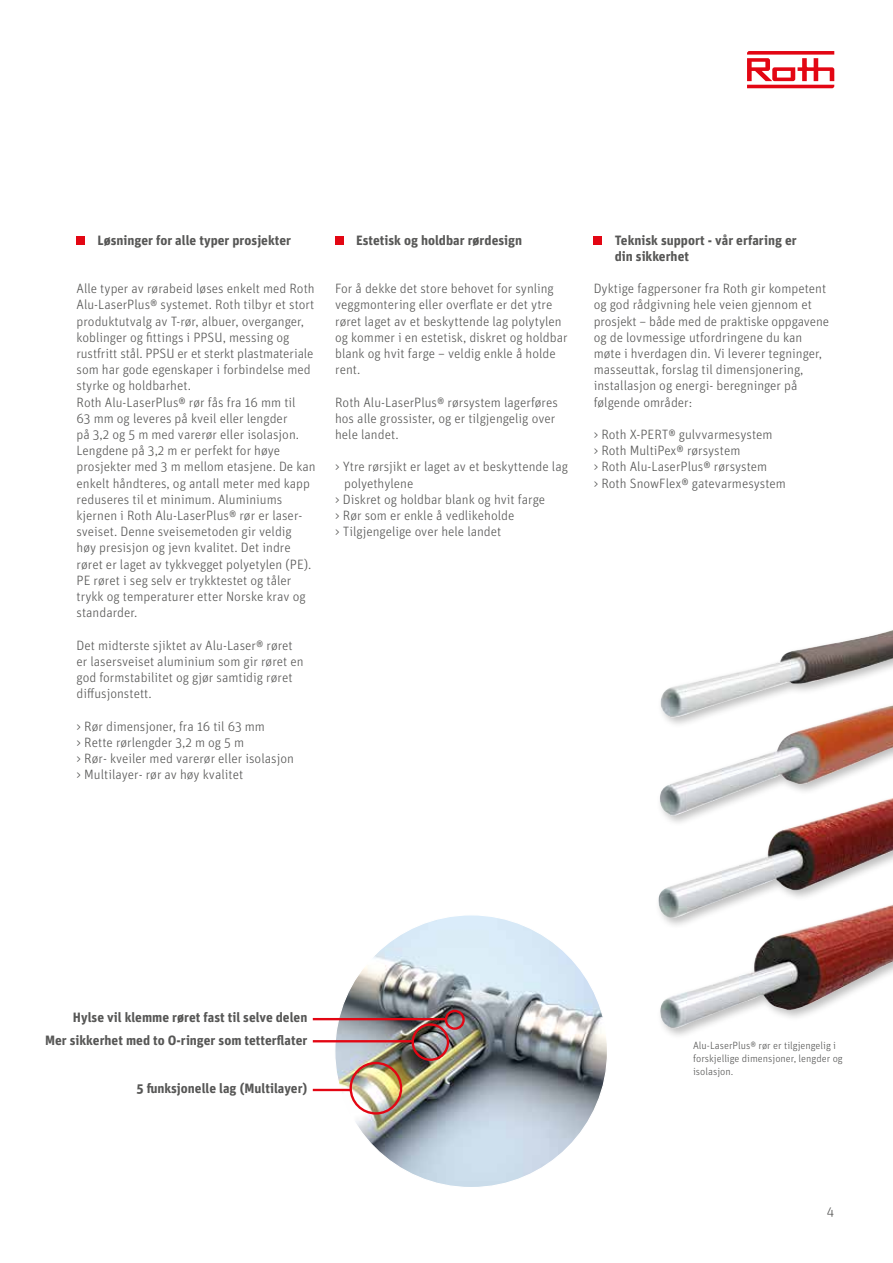
<style>
.page{position:relative;width:893px;height:1263px;background:#fff}
.page>*{position:absolute;margin:0;border:0;box-sizing:border-box;transform-origin:0 0}
.t1{font:300 13.5px/16.2px "Unit OT";color:#575756}
.t2{font:700 13.5px/16.2px "Unit OT";color:#575756}
.t3{font:300 10.5px/12.6px "Unit OT";color:#575756}
</style>
<div class="page">
<svg style="left:747px;top:51px;width:87px;height:37px"></svg>
<img style="left:658px;top:630px;width:235px;height:398px">
<div style="left:77px;top:236px;width:8px;height:9px;background:#e30613"></div>
<div style="left:335px;top:236px;width:9px;height:9px;background:#e30613"></div>
<div style="left:594px;top:236px;width:8px;height:9px;background:#e30613"></div>
<img style="left:335px;top:915px;width:272px;height:272px;border-radius:136px">
<div style="left:445px;top:1010px;width:20px;height:20px;border:2px solid #e30613;border-radius:50%"></div>
<hr style="left:313px;top:1018px;width:133px;height:2px;background:#e30613">
<div style="left:412px;top:1023px;width:37px;height:38px;border:2px solid #e30613;border-radius:50%"></div>
<hr style="left:313px;top:1040px;width:100px;height:2px;background:#e30613">
<div style="left:350px;top:1062px;width:52px;height:52px;border:2px solid #e30613;border-radius:50%"></div>
<hr style="left:313px;top:1089px;width:38px;height:2px;background:#e30613">
<p class="t2" style="left:98px;top:232px;width:195px">Løsninger for alle typer prosjekter</p>
<p class="t1" style="left:77px;top:280px;width:241px">Alle typer av rørabeid løses enkelt med Roth Alu-LaserPlus® systemet. Roth tilbyr et stort produktutvalg av T-rør, albuer, overganger, koblinger og fittings i PPSU, messing og rustfritt stål. PPSU er et sterkt plastmateriale som har gode egenskaper i forbindelse med styrke og holdbarhet.<br>Roth Alu-LaserPlus® rør fås fra 16 mm til<br>63 mm og leveres på kveil eller lengder<br>på 3,2 og 5 m med varerør eller isolasjon.<br>Lengdene på 3,2 m er perfekt for høye prosjekter med 3 m mellom etasjene. De kan enkelt håndteres, og antall meter med kapp reduseres til et minimum. Aluminiums kjernen i Roth Alu-LaserPlus® rør er laser&shy;sveiset. Denne sveisemetoden gir veldig<br>høy presisjon og jevn kvalitet. Det indre røret er laget av tykkvegget polyetylen (PE).<br>PE røret i seg selv er trykktestet og tåler trykk og temperaturer etter Norske krav og standarder.</p>
<p class="t1" style="left:77px;top:637px;width:229px">Det midterste sjiktet av Alu-Laser® røret er lasersveiset aluminium som gir røret en god formstabilitet og gjør samtidig røret diffusjonstett.</p>
<p class="t1" style="left:77px;top:718px;width:219px">&gt; Rør dimensjoner, fra 16 til 63 mm<br>&gt; Rette rørlengder 3,2 m og 5 m<br>&gt; Rør- kveiler med varerør eller isolasjon &gt; Multilayer- rør av høy kvalitet</p>
<p class="t2" style="left:356px;top:232px;width:168px">Estetisk og holdbar rørdesign</p>
<p class="t1" style="left:335px;top:280px;width:234px">For å dekke det store behovet for synling veggmontering eller overflate er det ytre røret laget av et beskyttende lag polytylen og kommer i en estetisk, diskret og holdbar blank og hvit farge – veldig enkle å holde rent.</p>
<p class="t1" style="left:335px;top:394px;width:224px">Roth Alu-LaserPlus® rørsystem lagerføres hos alle grossister, og er tilgjengelig over hele landet.</p>
<p class="t1" style="left:335px;top:459px;width:234px">&gt; Ytre rørsjikt er laget av et beskyttende lag</p>
<p class="t1" style="left:344px;top:475px;width:71px">polyethylene</p>
<p class="t1" style="left:335px;top:491px;width:212px">&gt; Diskret og holdbar blank og hvit farge</p>
<p class="t1" style="left:335px;top:507px;width:181px">&gt; Rør som er enkle å vedlikeholde</p>
<p class="t1" style="left:335px;top:523px;width:168px">&gt; Tilgjengelige over hele landet</p>
<p class="t2" style="left:615px;top:232px;width:184px">Teknisk support - vår erfaring er din sikkerhet</p>
<p class="t1" style="left:594px;top:280px;width:237px">Dyktige fagpersoner fra Roth gir kompetent og god rådgivning hele veien gjennom et prosjekt – både med de praktiske oppgavene og de lovmessige utfordringene du kan møte i hverdagen din. Vi leverer tegninger, masseuttak, forslag til dimensjonering, installasjon og energi- beregninger på følgende områder:</p>
<p class="t1" style="left:594px;top:426px;width:194px">&gt; Roth X-PERT® gulvvarmesystem<br>&gt; Roth MultiPex® rørsystem<br>&gt; Roth Alu-LaserPlus® rørsystem<br>&gt; Roth SnowFlex® gatevarmesystem</p>
<p class="t2" style="left:45px;top:1005px;width:264px;line-height:23.5px;text-align:right">Hylse vil klemme røret fast til selve delen<br>Mer sikkerhet med to O-ringer som tetterflater</p>
<p class="t2" style="left:136px;top:1080px;width:173px">5 funksjonelle lag (Multilayer)</p>
<p class="t3" style="left:693px;top:1039px;width:151px">Alu-LaserPlus® rør er tilgjengelig i forskjellige dimensjoner, lengder og isolasjon.</p>
<p class="t1" style="left:827px;top:1203px;width:9px">4</p>
</div>
